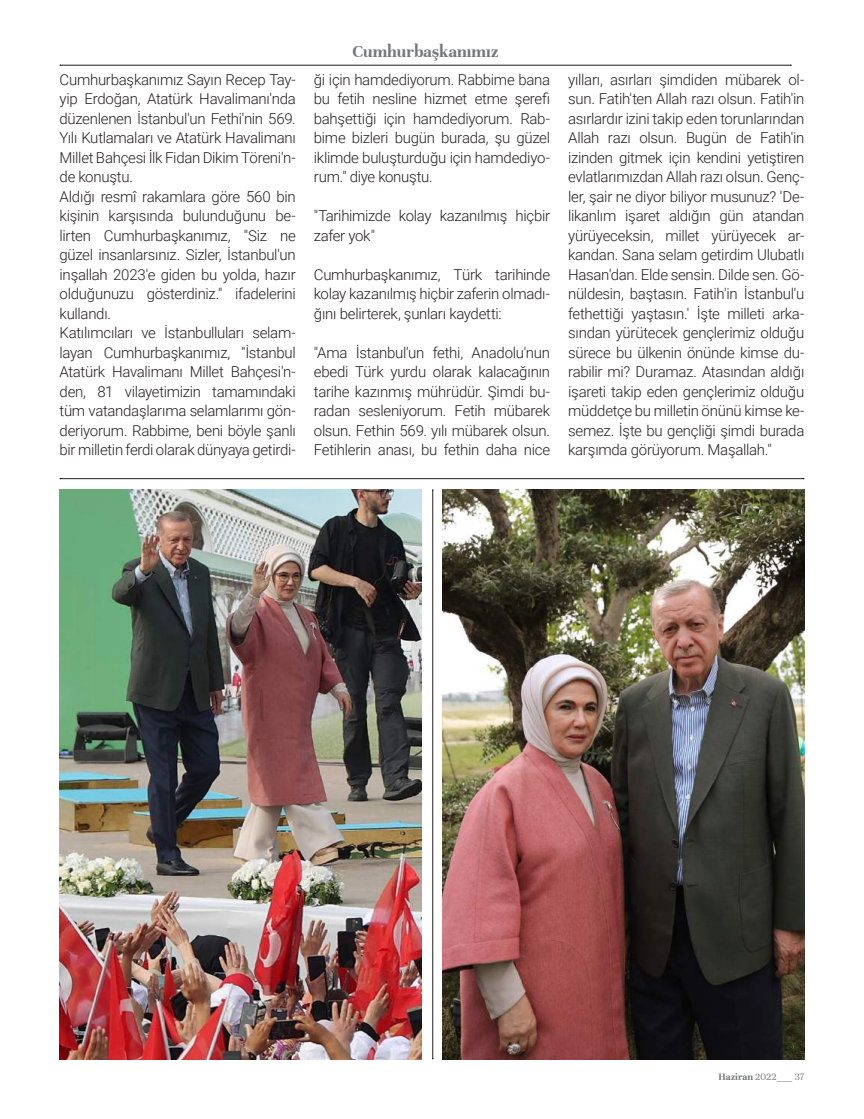
<style>
.page{position:relative;width:864px;height:1119px;background:#fff}
.page>*{position:absolute;margin:0;border:0;box-sizing:border-box;transform-origin:0 0}
.t1{font:700 18px "Unna";color:#757679}
.t2{font:300 15px/19.5px "Roboto";letter-spacing:-.02em;color:#231f20;text-align:justify}
.t3{font:10.5px "Unna";color:#757679}
.s1{font-weight:700}
</style>
<div class="page">
<hr style="left:60px;top:65px;width:730px;height:1px;background:#231f20">
<img style="left:60px;top:489px;width:361px;height:570px">
<img style="left:442px;top:489px;width:362px;height:570px">
<hr style="left:60px;top:478px;width:743px;height:1px;background:#231f20">
<hr style="left:432px;top:490px;width:1px;height:568px;background:#231f20">
<p class="t1" style="left:352px;top:41px;width:148px">Cumhurbaşkanımız</p>
<p class="t2" style="left:60px;top:69px;width:238px;text-align:left">Cumhurbaşkanımız Sayın Recep Tay&shy;yip Erdoğan, Atatürk Havalimanı'nda düzenlenen İstanbul'un Fethi'nin 569.<br>Yılı Kutlamaları ve Atatürk Havalimanı Millet Bahçesi İlk Fidan Dikim Töreni'n&shy;de konuştu.<br>Aldığı resmî rakamlara göre 560 bin kişinin karşısında bulunduğunu be&shy;lirten Cumhurbaşkanımız, "Siz ne güzel insanlarsınız. Sizler, İstanbul'un inşallah 2023'e giden bu yolda, hazır olduğunuzu gösterdiniz." ifadelerini kullandı.<br>Katılımcıları ve İstanbulluları selam&shy;layan Cumhurbaşkanımız, "İstanbul Atatürk Havalimanı Millet Bahçesi'n&shy;den, 81 vilayetimizin tamamındaki tüm vatandaşlarıma selamlarımı gön&shy;deriyorum. Rabbime, beni böyle şanlı bir milletin ferdi olarak dünyaya getirdi-</p>
<p class="t2" style="left:314px;top:69px;width:238px">ği için hamdediyorum. Rabbime bana bu fetih nesline hizmet etme şerefi bahşettiği için hamdediyorum. Rab&shy;bime bizleri bugün burada, şu güzel iklimde buluşturduğu için hamdediyo&shy;rum." diye konuştu.</p>
<p class="t2" style="left:314px;top:205px;width:238px">"Tarihimizde kolay kazanılmış hiçbir zafer yok"</p>
<p class="t2" style="left:314px;top:264px;width:238px">Cumhurbaşkanımız, Türk tarihinde kolay kazanılmış hiçbir zaferin olmadı&shy;ğını belirterek, şunları kaydetti:</p>
<p class="t2" style="left:314px;top:342px;width:238px">"Ama İstanbul'un fethi, Anadolu'nun ebedi Türk yurdu olarak kalacağının tarihe kazınmış mührüdür. Şimdi bu&shy;radan sesleniyorum. Fetih mübarek olsun. Fethin 569. yılı mübarek olsun.<br>Fetihlerin anası, bu fethin daha nice</p>
<p class="t2" style="left:568px;top:69px;width:238px">yılları, asırları şimdiden mübarek ol&shy;sun. Fatih'ten Allah razı olsun. Fatih'in asırlardır izini takip eden torunlarından Allah razı olsun. Bugün de Fatih'in izinden gitmek için kendini yetiştiren evlatlarımızdan Allah razı olsun. Genç&shy;ler, şair ne diyor biliyor musunuz? 'De&shy;likanlım işaret aldığın gün atandan yürüyeceksin, millet yürüyecek ar&shy;kandan. Sana selam getirdim Ulubatlı Hasan'dan. Elde sensin. Dilde sen. Gö&shy;nüldesin, baştasın. Fatih'in İstanbul'u fethettiği yaştasın.' İşte milleti arka&shy;sından yürütecek gençlerimiz olduğu sürece bu ülkenin önünde kimse du&shy;rabilir mi? Duramaz. Atasından aldığı işareti takip eden gençlerimiz olduğu müddetçe bu milletin önünü kimse ke&shy;semez. İşte bu gençliği şimdi burada karşımda görüyorum. Maşallah."</p>
<p class="t3" style="left:718px;top:1070px;width:87px"><span class="s1">Haziran</span> 2022___ 37</p>
</div>
